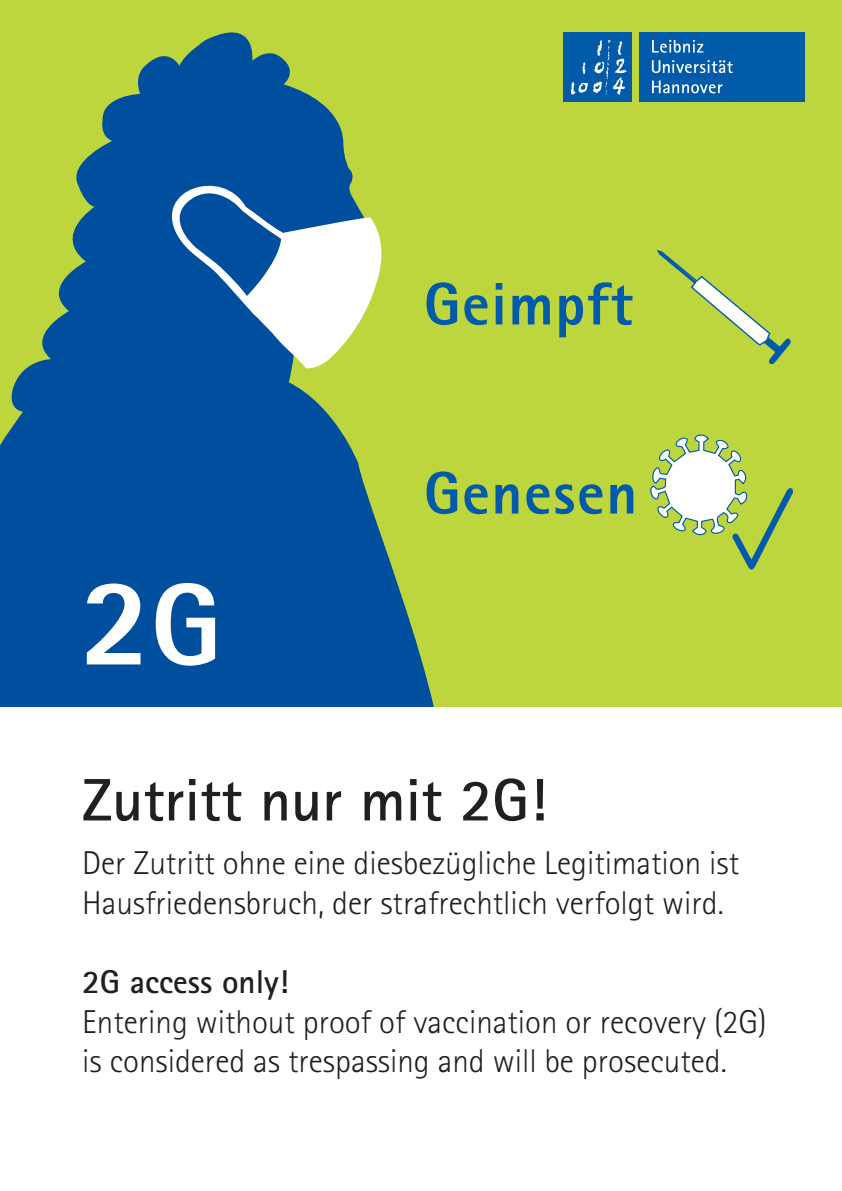
<style>
.page{position:relative;width:842px;height:1191px;background:#bdd63e}
.page>*{position:absolute;margin:0;border:0;box-sizing:border-box;transform-origin:0 0}
.t1{font:800 125.4px "Rotis Sans Serif Std";color:#fff}
.t2{font:700 60px "Rotis Sans Serif Std";color:#231f20}
.t3{font:800 60px "Rotis Sans Serif Std";letter-spacing:.025em;color:#015aaa}
.t4{font:300 33px/39.6px "Rotis Sans Serif Std";color:#231f20}
.t5{font:700 33px "Rotis Sans Serif Std";color:#231f20}
.s1{font-size:116.2px}
</style>
<div class="page">
<div style="left:639px;top:32px;width:165px;height:69px;background:#015aaa"></div>
<div style="left:563px;top:32px;width:69px;height:69px;background:#015aaa"></div>
<svg style="left:652px;top:40px;width:51px;height:13px"></svg>
<svg style="left:652px;top:60px;width:81px;height:13px"></svg>
<svg style="left:652px;top:80px;width:70px;height:13px"></svg>
<svg style="left:571px;top:40px;width:55px;height:55px"></svg>
<svg style="left:657px;top:250px;width:134px;height:115px"></svg>
<svg style="left:650px;top:434px;width:143px;height:135px"></svg>
<svg style="left:0;top:32px;width:434px;height:675px;fill:#004f9f"></svg>
<svg style="left:172px;top:186px;width:209px;height:182px;background:#75a0bc"></svg>
<div style="left:0;top:707px;width:842px;height:484px;background:#fff"></div>
<h2 class="t3" style="left:424px;top:266px;width:210px">Geimpft</h2>
<h1 class="t1" style="left:81px;top:542px;width:142px">2<span class="s1">G</span></h1>
<h2 class="t3" style="left:424px;top:455px;width:215px">Genesen</h2>
<h2 class="t2" style="left:82px;top:762px;width:466px">Zutritt nur mit 2G!</h2>
<p class="t4" style="left:82px;top:844px;width:658px">Der Zutritt ohne eine diesbezügliche Legitimation ist<br>Hausfriedensbruch, der strafrechtlich verfolgt wird.</p>
<p class="t5" style="left:82px;top:961px;width:208px">2G access only!</p>
<p class="t4" style="left:82px;top:1002px;width:686px">Entering without proof of vaccination or recovery (2G) is considered as trespassing and will be prosecuted.</p>
</div>
